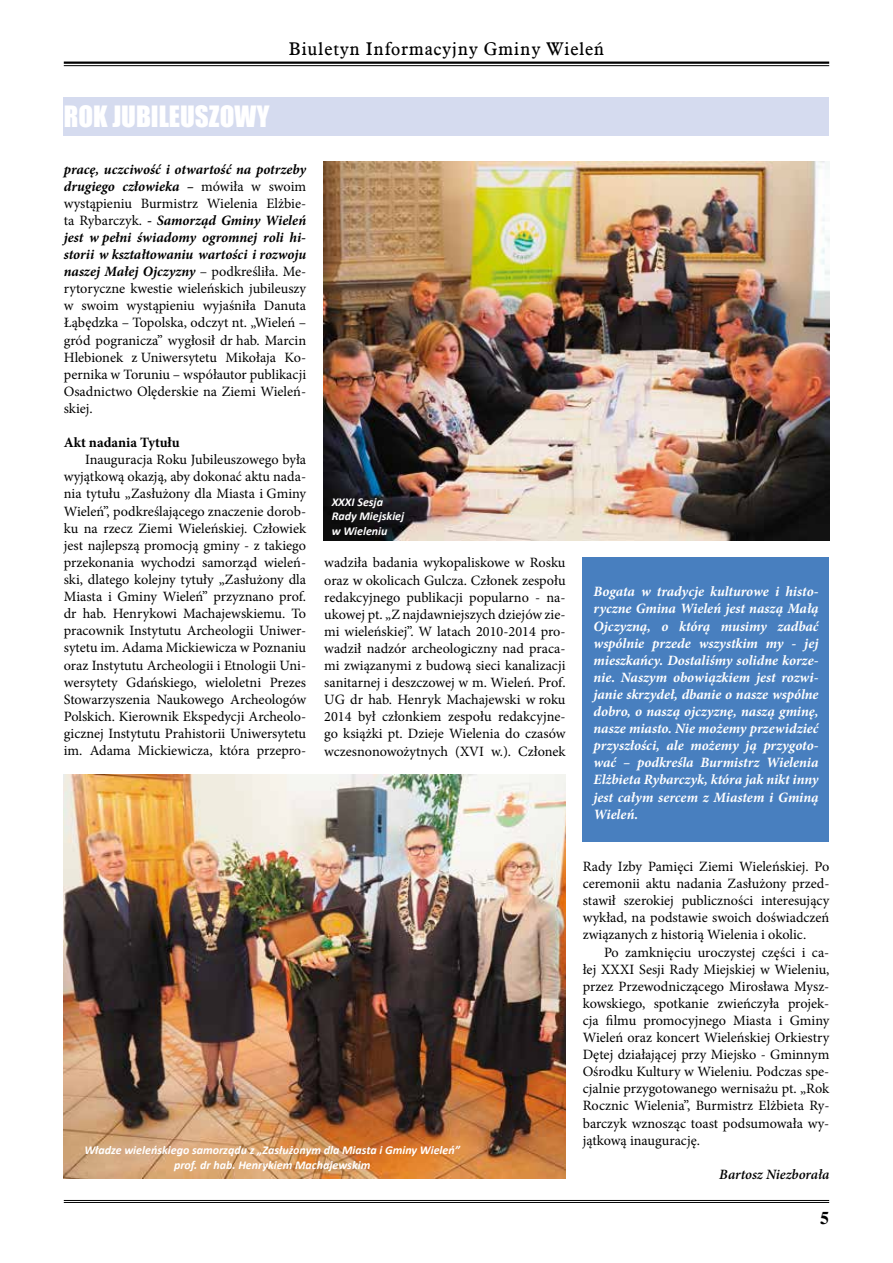
<style>
.page{position:relative;width:893px;height:1263px;background:#fff}
.page>*{position:absolute;margin:0;border:0;box-sizing:border-box;transform-origin:0 0}
.t1{font:27px "Impact";color:#fff}
.t2{font:18px "Aldine 721 EU";letter-spacing:.04em;color:#000}
.t3{font:700 18px "Dutch 801 EU";color:#000}
.t4{font:14.25px/17.1px "Minion Pro";color:#000;text-align:justify}
.t5{font:italic 700 14.25px/17.1px "Minion Pro";letter-spacing:-.005em;color:#fff;text-align:justify}
.t6{font:italic 600 14.25px "Minion Pro";color:#000}
.t7{font:700 14.25px "Minion Pro";color:#000}
.t8{font:italic 700 12px/14.4px "Calibri";color:#fff;text-align:center}
.s1{font-weight:700;font-style:italic}
</style>
<div class="page">
<hr style="left:64px;top:62px;width:765px;height:2px;background:#000">
<hr style="left:64px;top:65px;width:765px;height:1px;background:#000">
<hr style="left:64px;top:1200px;width:765px;height:1px;background:#000">
<hr style="left:64px;top:1202px;width:765px;height:1px;background:#000">
<img style="left:64px;top:774px;width:502px;height:404px">
<img style="left:323px;top:161px;width:506px;height:380px">
<div style="left:583px;top:557px;width:246px;height:285px;background:#487fbf"></div>
<div style="left:64px;top:98px;width:765px;height:38px;background:#d5dbef"></div>
<h1 class="t1" style="left:64px;top:95px;width:207px">ROK JUBILEUSZOWY</h1>
<p class="t2" style="left:289px;top:38px;width:317px">Biuletyn Informacyjny Gminy Wieleń</p>
<p class="t4" style="left:64px;top:161px;width:244px"><span class="s1">pracę, uczciwość i otwartość na potrzeby drugiego człowieka –</span> mówiła w swoim wystąpieniu Burmistrz Wielenia Elżbie&shy;ta Rybarczyk. <span class="s1">- Samorząd Gminy Wieleń jest w pełni świadomy ogromnej roli hi&shy;storii w kształtowaniu wartości i rozwoju naszej Małej Ojczyzny</span> – podkreśliła. Me&shy;rytoryczne kwestie wieleńskich jubileuszy w swoim wystąpieniu wyjaśniła Danuta Łąbędzka – Topolska, odczyt nt. „Wieleń – gród pogranicza” wygłosił dr hab. Marcin Hlebionek z Uniwersytetu Mikołaja Ko&shy;pernika w Toruniu – współautor publikacji Osadnictwo Olęderskie na Ziemi Wieleń&shy;skiej.</p>
<p class="t7" style="left:64px;top:433px;width:118px">Akt nadania Tytułu</p>
<p class="t4" style="left:64px;top:451px;width:244px;text-indent:21px">Inauguracja Roku Jubileuszowego była wyjątkową okazją, aby dokonać aktu nada&shy;nia tytułu „Zasłużony dla Miasta i Gminy Wieleń”, podkreślającego znaczenie dorob&shy;ku na rzecz Ziemi Wieleńskiej. Człowiek jest najlepszą promocją gminy - z takiego przekonania wychodzi samorząd wieleń&shy;ski, dlatego kolejny tytuły „Zasłużony dla Miasta i Gminy Wieleń” przyznano prof. dr hab. Henrykowi Machajewskiemu. To pracownik Instytutu Archeologii Uniwer&shy;sytetu im. Adama Mickiewicza w Poznaniu oraz Instytutu Archeologii i Etnologii Uni&shy;wersytety Gdańskiego, wieloletni Prezes Stowarzyszenia Naukowego Archeologów Polskich. Kierownik Ekspedycji Archeolo&shy;gicznej Instytutu Prahistorii Uniwersytetu im. Adama Mickiewicza, która przepro-</p>
<p class="t8" style="left:332px;top:494px;width:74px;text-align:left">XXXI Sesja<br>Rady Miejskiej w Wieleniu</p>
<p class="t4" style="left:324px;top:554px;width:243px">wadziła badania wykopaliskowe w Rosku oraz w okolicach Gulcza. Członek zespołu redakcyjnego publikacji popularno - na&shy;ukowej pt. „Z najdawniejszych dziejów zie&shy;mi wieleńskiej”. W latach 2010-2014 pro&shy;wadził nadzór archeologiczny nad praca&shy;mi związanymi z budową sieci kanalizacji sanitarnej i deszczowej w m. Wieleń. Prof.<br>UG dr hab. Henryk Machajewski w roku 2014 był członkiem zespołu redakcyjne&shy;go książki pt. Dzieje Wielenia do czasów wczesnonowożytnych (XVI w.). Członek</p>
<p class="t5" style="left:594px;top:583px;width:227px">Bogata w tradycje kulturowe i histo&shy;ryczne Gmina Wieleń jest naszą Małą Ojczyzną, o którą musimy zadbać wspólnie przede wszystkim my - jej mieszkańcy. Dostaliśmy solidne korze&shy;nie. Naszym obowiązkiem jest rozwi&shy;janie skrzydeł, dbanie o nasze wspólne dobro, o naszą ojczyznę, naszą gminę, nasze miasto. Nie możemy przewidzieć przyszłości, ale możemy ją przygoto&shy;wać – podkreśla Burmistrz Wielenia Elżbieta Rybarczyk, która jak nikt inny jest całym sercem z Miastem i Gminą Wieleń.</p>
<p class="t8" style="left:84px;top:1142px;width:377px">Władze wieleńskiego samorządu z „Zasłużonym dla Miasta i Gminy Wieleń” prof. dr hab. Henrykiem Machajewskim</p>
<p class="t4" style="left:583px;top:858px;width:248px">Rady Izby Pamięci Ziemi Wieleńskiej. Po ceremonii aktu nadania Zasłużony przed&shy;stawił szerokiej publiczności interesujący wykład, na podstawie swoich doświadczeń związanych z historią Wielenia i okolic.</p>
<p class="t4" style="left:583px;top:943px;width:248px;text-indent:21px">Po zamknięciu uroczystej części i ca&shy;łej XXXI Sesji Rady Miejskiej w Wieleniu, przez Przewodniczącego Mirosława Mysz&shy;kowskiego, spotkanie zwieńczyła projek&shy;cja filmu promocyjnego Miasta i Gminy Wieleń oraz koncert Wieleńskiej Orkiestry Dętej działającej przy Miejsko - Gminnym Ośrodku Kultury w Wieleniu. Podczas spe&shy;cjalnie przygotowanego wernisażu pt. „Rok Rocznic Wielenia”, Burmistrz Elżbieta Ry&shy;barczyk wznosząc toast podsumowała wy&shy;jątkową inaugurację.</p>
<p class="t6" style="left:719px;top:1164px;width:112px">Bartosz Niezborała</p>
<p class="t3" style="left:820px;top:1207px;width:10px">5</p>
</div>
